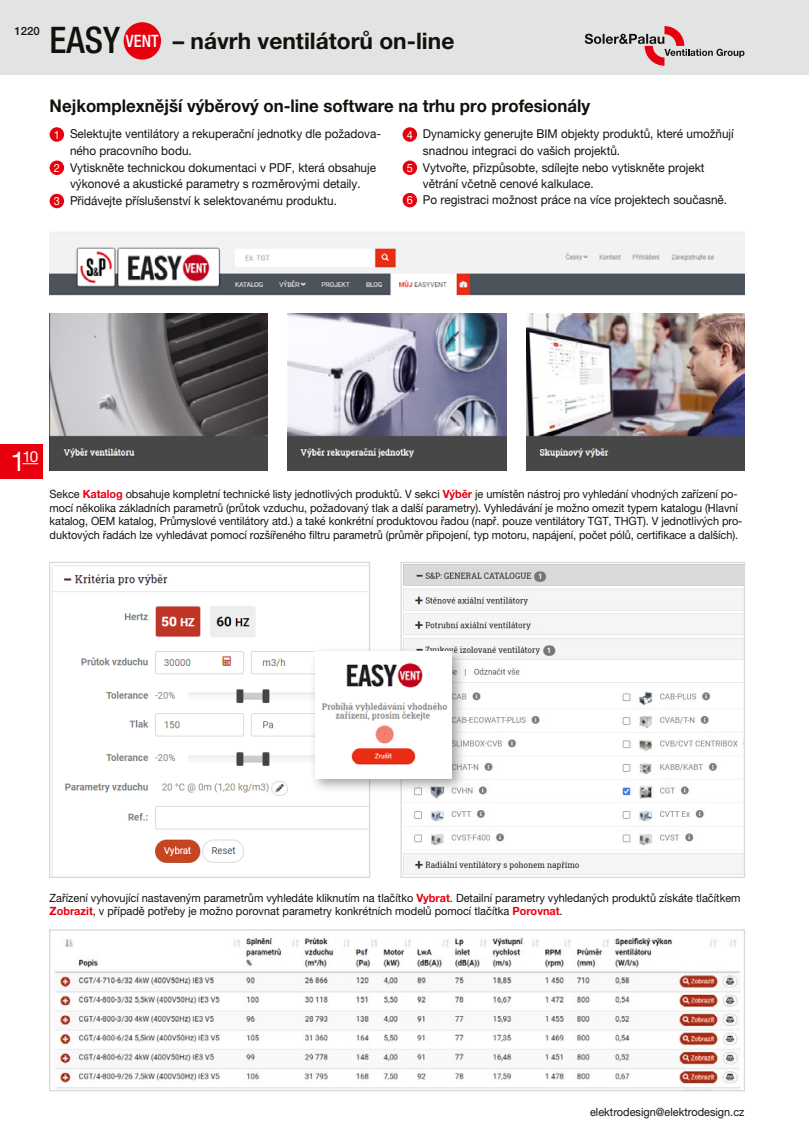
<style>
.page{position:relative;width:809px;height:1141px;background:#fff}
.page>*{position:absolute;margin:0;border:0;box-sizing:border-box;transform-origin:0 0}
.t1{font:700 22.75px "Helvetica Neue LT Pro";color:#12120d}
.t2{font:700 17.5px "Helvetica Neue LT Pro";color:#12120d;scale:.96 1}
.t3{font:15.22px "Helvetica Neue LT Pro";color:#fff}
.t4{font:12.25px "Helvetica Neue LT Pro";color:#12120d;scale:.96 1}
.t5{font:11.38px/13.7px "Helvetica Neue LT Pro";letter-spacing:-.005em;color:#12120d;scale:.96 1}
.t6{font:500 11.38px "Helvetica Neue LT Pro";color:#12120d}
.s1{font-weight:500;font-stretch:condensed;font-size:36.75px}
.s2{font-weight:500;font-stretch:condensed;font-size:17.15px;color:#fff}
.s3{font-size:11.38px;color:#fff}
.s4{font-size:27.12px}
.s5{font-weight:700;color:#e7000e}
</style>
<div class="page">
<div style="left:0;top:0;width:809px;height:74px;background:#e2e3e3"></div>
<svg style="left:584px;top:26px;width:160px;height:40px"></svg>
<div style="left:0;top:444px;width:42px;height:35px;background:#e7000e"></div>
<svg style="left:22px;top:463px;width:16px;height:1px"></svg>
<div style="left:50px;top:127px;width:14px;height:15px;background:#e7000e;border-radius:50%"></div>
<div style="left:50px;top:161px;width:14px;height:14px;background:#e7000e;border-radius:50%"></div>
<div style="left:50px;top:194px;width:14px;height:14px;background:#e7000e;border-radius:50%"></div>
<div style="left:402px;top:127px;width:15px;height:15px;background:#e7000e;border-radius:50%"></div>
<div style="left:402px;top:161px;width:15px;height:14px;background:#e7000e;border-radius:50%"></div>
<div style="left:402px;top:193px;width:15px;height:14px;background:#e7000e;border-radius:50%"></div>
<img style="left:50px;top:313px;width:218px;height:158px">
<img style="left:528px;top:232px;width:216px;height:64px">
<img style="left:50px;top:232px;width:478px;height:64px">
<img style="left:288px;top:313px;width:218px;height:158px">
<img style="left:526px;top:313px;width:218px;height:158px">
<div style="left:124px;top:22px;width:37px;height:38px;background:#e7000e;border-radius:50%"></div>
<img style="left:52px;top:565px;width:316px;height:311px">
<div style="left:49px;top:562px;width:321px;height:316px;border:1px solid #d8dada"></div>
<img style="left:403px;top:564px;width:340px;height:311px">
<div style="left:400px;top:562px;width:345px;height:316px;border:1px solid #d8dada"></div>
<div style="left:309px;top:645px;width:157px;height:149px;background:#12120d;opacity:.4"></div>
<img style="left:315px;top:651px;width:136px;height:127px">
<img style="left:54px;top:937px;width:687px;height:152px">
<div style="left:49px;top:929px;width:696px;height:162px;border:1px solid #d8dada"></div>
<p class="t6" style="left:14px;top:25px;width:27px">1220</p>
<h1 class="t1" style="left:50px;top:27px;width:406px"><span class="s1">EASY</span> <span class="s2">VENT</span> – návrh ventilátorů on-line</h1>
<h2 class="t2" style="left:50px;top:95px;width:564px">Nejkomplexnější výběrový on-line software na trhu pro profesionály</h2>
<p class="t4" style="left:54px;top:127px;width:342px"><span class="s3">1</span> Selektujte ventilátory a rekuperační jednotky dle požadova-</p>
<p class="t4" style="left:70px;top:143px;width:128px">ného pracovního bodu.</p>
<p class="t4" style="left:54px;top:160px;width:337px"><span class="s3">2</span> Vytiskněte technickou dokumentaci v PDF, která obsahuje</p>
<p class="t4" style="left:70px;top:176px;width:304px">výkonové a akustické parametry s rozměrovými detaily.</p>
<p class="t4" style="left:54px;top:193px;width:296px"><span class="s3">3</span> Přidávejte příslušenství k selektovanému produktu.</p>
<p class="t4" style="left:407px;top:127px;width:342px"><span class="s3">4</span> Dynamicky generujte BIM objekty produktů, které umožňují</p>
<p class="t4" style="left:423px;top:143px;width:207px">snadnou integraci do vašich projektů.</p>
<p class="t4" style="left:407px;top:160px;width:311px"><span class="s3">5</span> Vytvořte, přizpůsobte, sdílejte nebo vytiskněte projekt</p>
<p class="t4" style="left:423px;top:176px;width:179px">větrání včetně cenové kalkulace.</p>
<p class="t4" style="left:407px;top:192px;width:335px"><span class="s3">6</span> Po registraci možnost práce na více projektech současně.</p>
<h3 class="t3" style="left:11px;top:448px;width:29px"><span class="s4">1</span>10</h3>
<p class="t5" style="left:50px;top:487px;width:723px">Sekce <span class="s5">Katalog</span> obsahuje kompletní technické listy jednotlivých produktů. V sekci <span class="s5">Výběr</span> je umístěn nástroj pro vyhledání vhodných zařízení po&shy;mocí několika základních parametrů (průtok vzduchu, požadovaný tlak a další parametry). Vyhledávání je možno omezit typem katalogu (Hlavní katalog, OEM katalog, Průmyslové ventilátory atd.) a také konkrétní produktovou řadou (např. pouze ventilátory TGT, THGT). V jednotlivých pro&shy;duktových řadách lze vyhledávat pomocí rozšířeného filtru parametrů (průměr připojení, typ motoru, napájení, počet pólů, certifikace a dalších).</p>
<p class="t5" style="left:50px;top:891px;width:721px">Zařízení vyhovující nastaveným parametrům vyhledáte kliknutím na tlačítko <span class="s5">Vybrat</span>. Detailní parametry vyhledaných produktů získáte tlačítkem<br><span class="s5">Zobrazit</span>, v případě potřeby je možno porovnat parametry konkrétních modelů pomocí tlačítka <span class="s5">Porovnat</span>.</p>
<p class="t5" style="left:590px;top:1105px;width:162px">elektrodesign@elektrodesign.cz</p>
</div>
